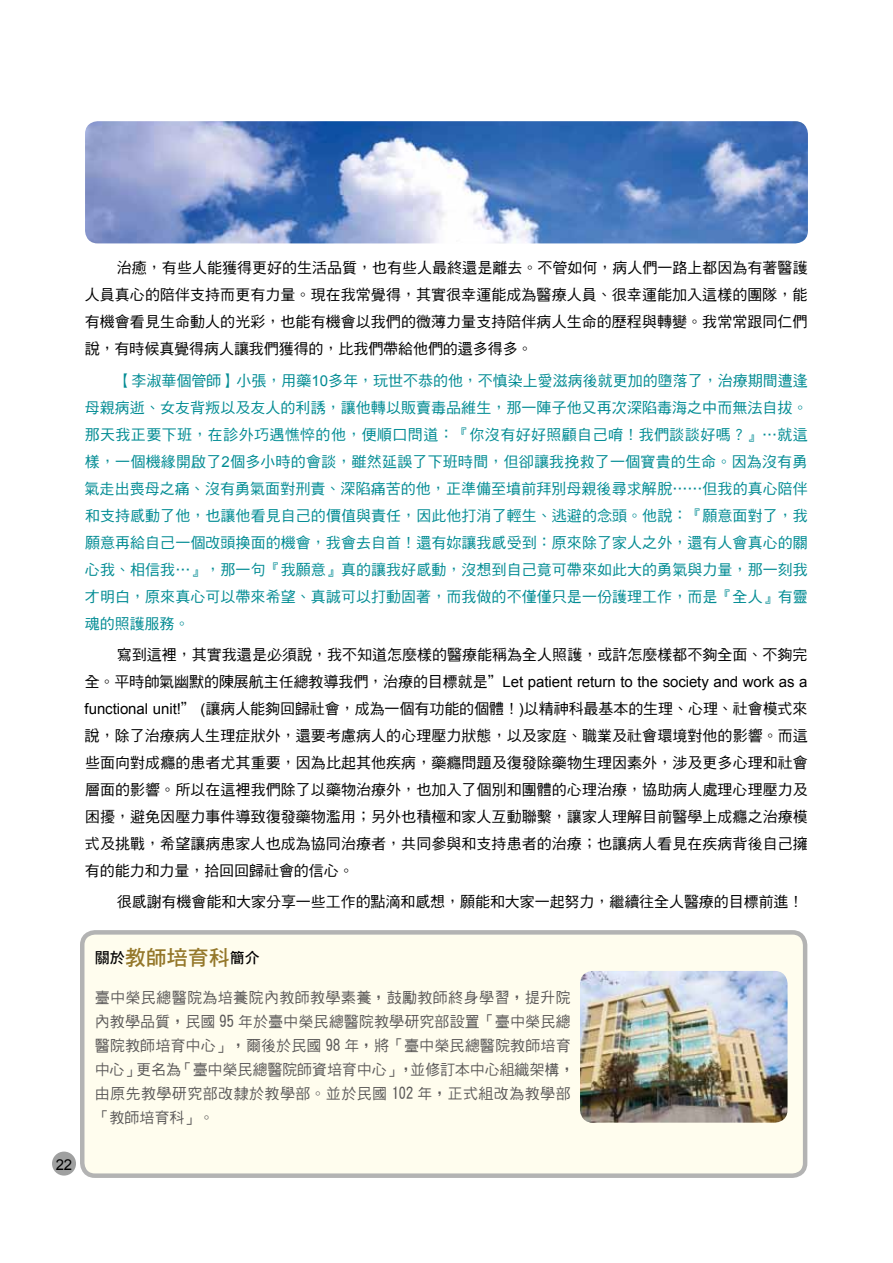
<style>
.page{position:relative;width:893px;height:1263px;background:#fff}
.page>*{position:absolute;margin:0;border:0;box-sizing:border-box;transform-origin:0 0}
.t1{font:21px "DF Hei Std W7";color:#947729}
.t2{font:15px/27px "DF Hei Std W5";color:#000;text-align:justify}
.t3{font:15px/27px "DF Hei Std W5";letter-spacing:.005em;color:#008b93;text-align:justify}
.t4{font:15px/24px "DF Hei Md HK BF";letter-spacing:.01em;color:#595757}
.t5{font:15px "Arial";letter-spacing:-.005em;color:#000}
.s1{font-family:"Arial"}
.s2{font-family:"DF Hei Std W5"}
.s3{font-size:15px;color:#000}
</style>
<div class="page">
<div style="left:52px;top:1151px;width:24px;height:24px;background:#9fa0a0;border-radius:50%"></div>
<div style="left:82px;top:932px;width:723px;height:244px;background:#fffdee;border-radius:13px"></div>
<div style="left:80px;top:930px;width:727px;height:248px;border:4px solid #000;border-radius:13px"></div>
<img style="left:85px;top:121px;width:723px;height:122px">
<img style="left:580px;top:971px;width:207px;height:152px">
<p class="t2" style="left:85px;top:254px;width:724px;text-indent:32px">治癒，有些人能獲得更好的生活品質，也有些人最終還是離去。不管如何，病人們一路上都因為有著醫護人員真心的陪伴支持而更有力量。現在我常覺得，其實很幸運能成為醫療人員、很幸運能加入這樣的團隊，能有機會看見生命動人的光彩，也能有機會以我們的微薄力量支持陪伴病人生命的歷程與轉變。我常常跟同仁們說，有時候真覺得病人讓我們獲得的，比我們帶給他們的還多得多。</p>
<p class="t3" style="left:85px;top:366px;width:725px;text-indent:32px">【李淑華個管師】小張，用藥<span class="s1">10</span>多年，玩世不恭的他，不慎染上愛滋病後就更加的墮落了，治療期間遭逢母親病逝、女友背叛以及友人的利誘，讓他轉以販賣毒品維生，那一陣子他又再次深陷毒海之中而無法自拔。那天我正要下班，在診外巧遇憔悴的他，便順口問道：『你沒有好好照顧自己唷！我們談談好嗎？』…就這樣，一個機緣開啟了<span class="s1">2</span>個多小時的會談，雖然延誤了下班時間，但卻讓我挽救了一個寶貴的生命。因為沒有勇氣走出喪母之痛、沒有勇氣面對刑責、深陷痛苦的他，正準備至墳前拜別母親後尋求解脫……但我的真心陪伴和支持感動了他，也讓他看見自己的價值與責任，因此他打消了輕生、逃避的念頭。他說：『願意面對了，我願意再給自己一個改頭換面的機會，我會去自首！還有妳讓我感受到：原來除了家人之外，還有人會真心的關心我、相信我…』，那一句『我願意』真的讓我好感動，沒想到自己竟可帶來如此大的勇氣與力量，那一刻我才明白，原來真心可以帶來希望、真誠可以打動固著，而我做的不僅僅只是一份護理工作，而是『全人』有靈魂的照護服務。</p>
<p class="t2" style="left:117px;top:641px;width:692px">寫到這裡，其實我還是必須說，我不知道怎麼樣的醫療能稱為全人照護，或許怎麼樣都不夠全面、不夠完</p>
<p class="t5" style="left:85px;top:672px;width:724px"><span class="s2">全。平時帥氣幽默的陳展航主任總教導我們，治療的目標就是＂</span>Let patient return to the society and work as a</p>
<p class="t2" style="left:85px;top:695px;width:725px"><span class="s1">functional unit!</span>＂ <span class="s1">(</span>讓病人能夠回歸社會，成為一個有功能的個體！<span class="s1">)</span>以精神科最基本的生理、心理、社會模式來說，除了治療病人生理症狀外，還要考慮病人的心理壓力狀態，以及家庭、職業及社會環境對他的影響。而這些面向對成癮的患者尤其重要，因為比起其他疾病，藥癮問題及復發除藥物生理因素外，涉及更多心理和社會層面的影響。所以在這裡我們除了以藥物治療外，也加入了個別和團體的心理治療，協助病人處理心理壓力及困擾，避免因壓力事件導致復發藥物濫用；另外也積極和家人互動聯繫，讓家人理解目前醫學上成癮之治療模式及挑戰，希望讓病患家人也成為協同治療者，共同參與和支持患者的治療；也讓病人看見在疾病背後自己擁有的能力和力量，拾回回歸社會的信心。</p>
<p class="t2" style="left:117px;top:888px;width:688px">很感謝有機會能和大家分享一些工作的點滴和感想，願能和大家一起努力，繼續往全人醫療的目標前進！</p>
<h1 class="t1" style="left:95px;top:946px;width:166px"><span class="s3">關於</span>教師培育科<span class="s3">簡介</span></h1>
<p class="t4" style="left:95px;top:985px;width:481px">臺中榮民總醫院為培養院內教師教學素養，鼓勵教師終身學習，提升院內教學品質，民國 95 年於臺中榮民總醫院教學研究部設置「臺中榮民總醫院教師培育中心」，爾後於民國 98 年，將「臺中榮民總醫院教師培育中心」更名為「臺中榮民總醫院師資培育中心」，並修訂本中心組織架構，由原先教學研究部改隸於教學部。並於民國 102 年，正式組改為教學部「教師培育科」。</p>
<p class="t5" style="left:56px;top:1154px;width:18px">22</p>
</div>
